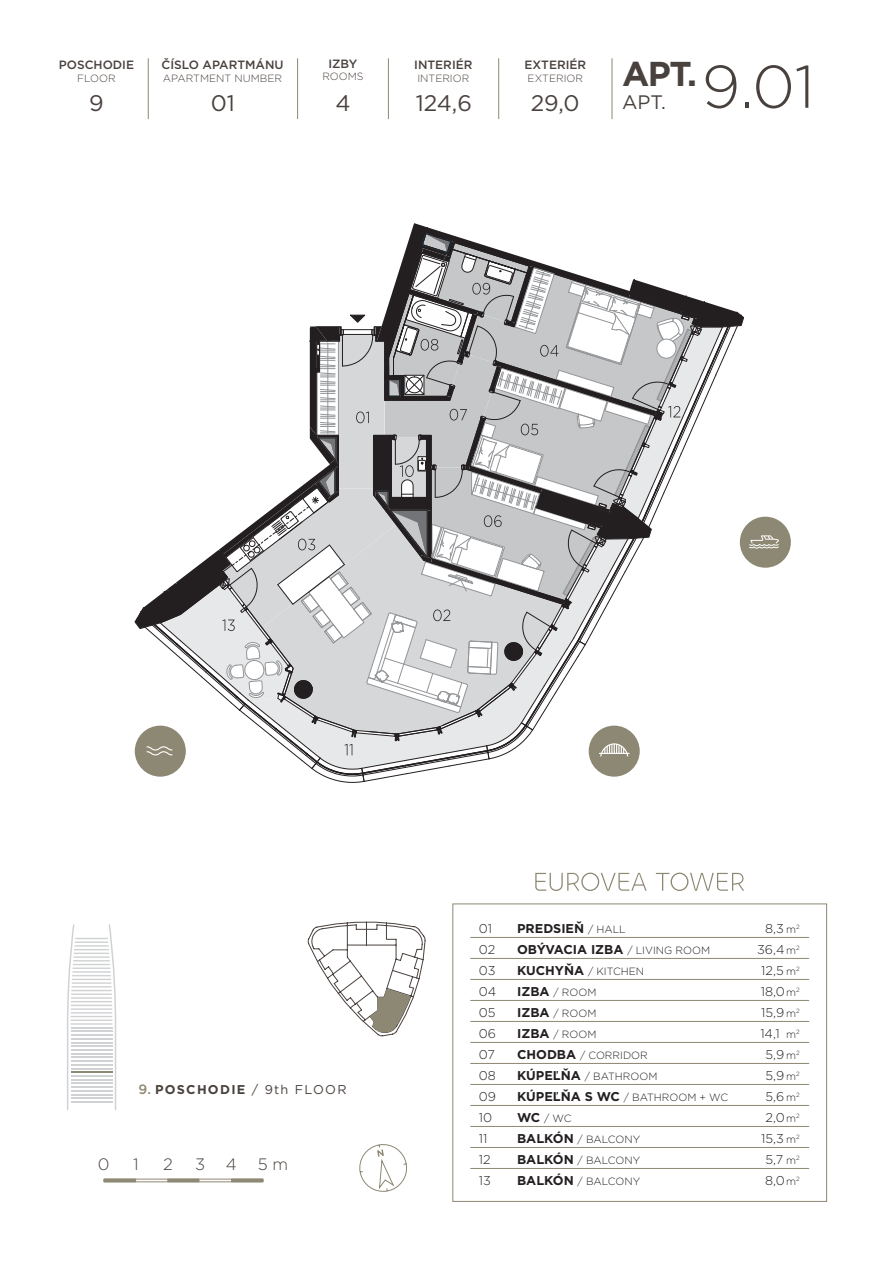
<style>
.page{position:relative;width:893px;height:1263px;background:#fff}
.page>*{position:absolute;margin:0;border:0;box-sizing:border-box;transform-origin:0 0}
.t1{font:300 60px "Gotham";color:#49413e}
.t2{font:700 34.5px "Gotham";color:#49413e}
.t3{font:22.5px "Gotham";letter-spacing:-.005em;color:#49413e}
.t4{font:19.5px "Gotham";color:#49413e}
.t5{font:300 16.5px "Gotham";color:#49413e}
.t6{font:300 12.75px "Gotham";color:#231f20}
.t7{font:700 12.75px "Gotham";color:#231f20}
.t8{font:700 12.75px "Gotham";letter-spacing:.1em;color:#49413e}
.t9{font:500 12px "Gotham";color:#49413e}
.t10{font:300 10.5px "Gotham";color:#231f20}
.t11{font:300 10.5px "Gotham";color:#49413e}
.s1{font-weight:500;font-size:13.5px;color:#8d8873}
.s2{font-weight:400}
.s3{font-weight:300;font-size:10.5px}
.s4{font-size:10.5px}
.s5{font-weight:700;font-size:12.75px}
</style>
<div class="page">
<svg style="left:103px;top:1178px;width:161px;height:4px"></svg>
<svg style="left:307px;top:921px;width:119px;height:116px"></svg>
<svg style="left:359px;top:1144px;width:48px;height:48px"></svg>
<svg style="left:656px;top:872px;width:88px;height:19px"></svg>
<svg style="left:535px;top:872px;width:112px;height:19px"></svg>
<div style="left:452px;top:903px;width:375px;height:299px;border:1px solid #8d8873"></div>
<svg style="left:67px;top:924px;width:50px;height:186px"></svg>
<hr style="left:470px;top:937px;width:339px;height:1px;background:#8d8873">
<hr style="left:470px;top:958px;width:339px;height:1px;background:#8d8873">
<hr style="left:470px;top:979px;width:339px;height:1px;background:#8d8873">
<hr style="left:470px;top:1000px;width:339px;height:1px;background:#8d8873">
<hr style="left:470px;top:1021px;width:339px;height:1px;background:#8d8873">
<hr style="left:470px;top:1042px;width:339px;height:1px;background:#8d8873">
<hr style="left:470px;top:1063px;width:339px;height:1px;background:#8d8873">
<hr style="left:470px;top:1084px;width:339px;height:1px;background:#8d8873">
<hr style="left:470px;top:1105px;width:339px;height:1px;background:#8d8873">
<hr style="left:470px;top:1126px;width:339px;height:1px;background:#8d8873">
<hr style="left:470px;top:1147px;width:339px;height:1px;background:#8d8873">
<hr style="left:470px;top:1168px;width:339px;height:1px;background:#8d8873">
<div style="left:740px;top:517px;width:51px;height:51px;background:#8d8873;border-radius:50%"></div>
<svg style="left:134px;top:223px;width:645px;height:560px"></svg>
<hr style="left:148px;top:58px;width:1px;height:61px;background:#8d8873">
<hr style="left:297px;top:58px;width:1px;height:61px;background:#8d8873">
<hr style="left:388px;top:58px;width:1px;height:61px;background:#8d8873">
<hr style="left:498px;top:58px;width:1px;height:61px;background:#8d8873">
<hr style="left:612px;top:58px;width:1px;height:61px;background:#8d8873">
<hr style="left:71px;top:1090px;width:41px;height:1px;background:#d1d2d4">
<p class="t9" style="left:59px;top:57px;width:77px">POSCHODIE</p>
<p class="t11" style="left:77px;top:71px;width:40px">FLOOR</p>
<h3 class="t3" style="left:89px;top:89px;width:16px">9</h3>
<p class="t9" style="left:161px;top:57px;width:124px">ČÍSLO APARTMÁNU</p>
<p class="t11" style="left:163px;top:71px;width:121px">APARTMENT NUMBER</p>
<h3 class="t3" style="left:211px;top:89px;width:26px">01</h3>
<p class="t9" style="left:328px;top:56px;width:31px">IZBY</p>
<p class="t11" style="left:322px;top:70px;width:43px">ROOMS</p>
<h3 class="t3" style="left:335px;top:89px;width:17px">4</h3>
<p class="t9" style="left:414px;top:57px;width:60px">INTERIÉR</p>
<p class="t11" style="left:417px;top:71px;width:53px">INTERIOR</p>
<p class="t9" style="left:524px;top:57px;width:63px">EXTERIÉR</p>
<p class="t11" style="left:528px;top:71px;width:57px">EXTERIOR</p>
<h3 class="t3" style="left:416px;top:89px;width:58px">124,6</h3>
<h3 class="t3" style="left:531px;top:89px;width:50px">29,0</h3>
<h2 class="t2" style="left:622px;top:51px;width:76px">APT.</h2>
<h3 class="t4" style="left:622px;top:90px;width:45px">APT.</h3>
<h1 class="t1" style="left:702px;top:49px;width:114px">9.01</h1>
<p class="t8" style="left:139px;top:1081px;width:209px"><span class="s1">9.</span> POSCHODIE <span class="s2">/ 9th FLOOR</span></p>
<h3 class="t5" style="left:98px;top:1153px;width:13px">0</h3>
<h3 class="t5" style="left:133px;top:1153px;width:7px">1</h3>
<h3 class="t5" style="left:163px;top:1153px;width:11px">2</h3>
<h3 class="t5" style="left:195px;top:1153px;width:43px">3 4</h3>
<h3 class="t5" style="left:258px;top:1153px;width:32px">5 m</h3>
<p class="t6" style="left:479px;top:920px;width:15px">01</p>
<p class="t7" style="left:517px;top:920px;width:110px">PREDSIEŇ <span class="s3">/ HALL</span></p>
<p class="t6" style="left:765px;top:920px;width:36px">8,3 <span class="s4">m</span><sup>2</sup></p>
<p class="t6" style="left:479px;top:941px;width:18px">02</p>
<p class="t7" style="left:517px;top:941px;width:195px">OBÝVACIA IZBA <span class="s3">/ LIVING ROOM</span></p>
<p class="t6" style="left:757px;top:941px;width:44px">36,4 <span class="s4">m</span><sup>2</sup></p>
<p class="t6" style="left:479px;top:962px;width:18px">03</p>
<p class="t10" style="left:517px;top:964px;width:129px"><span class="s5">KUCHYŇA</span> / KITCHEN</p>
<p class="t6" style="left:761px;top:962px;width:40px">12,5 <span class="s4">m</span><sup>2</sup></p>
<p class="t6" style="left:479px;top:983px;width:19px">04</p>
<p class="t10" style="left:517px;top:985px;width:81px"><span class="s5">IZBA</span> / ROOM</p>
<p class="t6" style="left:761px;top:983px;width:41px">18,0<span class="s4">m</span><sup>2</sup></p>
<p class="t6" style="left:479px;top:1004px;width:18px">05</p>
<p class="t10" style="left:517px;top:1006px;width:81px"><span class="s5">IZBA</span> / ROOM</p>
<p class="t6" style="left:761px;top:1004px;width:40px">15,9 <span class="s4">m</span><sup>2</sup></p>
<p class="t6" style="left:479px;top:1025px;width:19px">06</p>
<p class="t10" style="left:517px;top:1027px;width:81px"><span class="s5">IZBA</span> / ROOM</p>
<p class="t6" style="left:760px;top:1025px;width:41px">14,1 <span class="s4">m</span><sup>2</sup></p>
<p class="t6" style="left:479px;top:1046px;width:18px">07</p>
<p class="t10" style="left:517px;top:1048px;width:132px"><span class="s5">CHODBA</span> / CORRIDOR</p>
<p class="t6" style="left:765px;top:1046px;width:36px">5,9 <span class="s4">m</span><sup>2</sup></p>
<p class="t6" style="left:479px;top:1067px;width:19px">08</p>
<p class="t10" style="left:517px;top:1069px;width:142px"><span class="s5">KÚPEĽŇA</span> / BATHROOM</p>
<p class="t6" style="left:765px;top:1067px;width:36px">5,9 <span class="s4">m</span><sup>2</sup></p>
<p class="t6" style="left:479px;top:1088px;width:19px">09</p>
<p class="t10" style="left:517px;top:1090px;width:213px"><span class="s5">KÚPEĽŇA S WC</span> / BATHROOM + WC</p>
<p class="t6" style="left:765px;top:1088px;width:36px">5,6 <span class="s4">m</span><sup>2</sup></p>
<p class="t6" style="left:479px;top:1109px;width:15px">10</p>
<p class="t10" style="left:517px;top:1111px;width:56px"><span class="s5">WC</span> / WC</p>
<p class="t6" style="left:765px;top:1109px;width:36px">2,0<span class="s4">m</span><sup>2</sup></p>
<p class="t6" style="left:479px;top:1130px;width:10px">11</p>
<p class="t10" style="left:517px;top:1132px;width:125px"><span class="s5">BALKÓN</span> / BALCONY</p>
<p class="t6" style="left:761px;top:1130px;width:40px">15,3 <span class="s4">m</span><sup>2</sup></p>
<p class="t6" style="left:479px;top:1151px;width:13px">12</p>
<p class="t10" style="left:517px;top:1153px;width:125px"><span class="s5">BALKÓN</span> / BALCONY</p>
<p class="t6" style="left:765px;top:1151px;width:36px">5,7 <span class="s4">m</span><sup>2</sup></p>
<p class="t6" style="left:479px;top:1172px;width:14px">13</p>
<p class="t10" style="left:517px;top:1174px;width:125px"><span class="s5">BALKÓN</span> / BALCONY</p>
<p class="t6" style="left:765px;top:1172px;width:36px">8,0<span class="s4">m</span><sup>2</sup></p>
</div>
